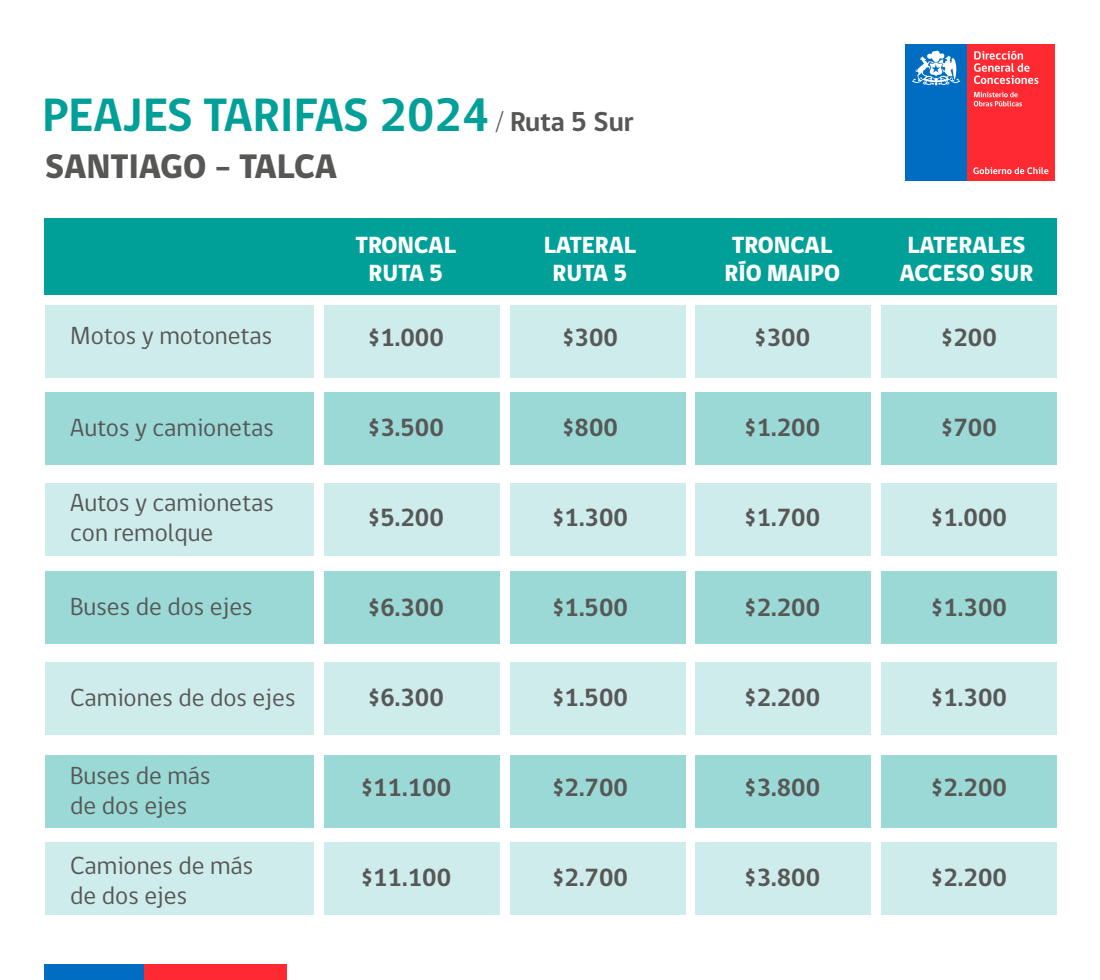
<style>
.page{position:relative;width:1100px;height:980px;background:#fff}
.page>*{position:absolute;margin:0;border:0;box-sizing:border-box;transform-origin:0 0}
.t1{font:700 48px "gob CL";color:#00a099}
.t2{font:800 35px "gob CL";color:#575756}
.t3{font:700 25.4px "gob CL";color:#575756}
.t4{font:25.4px/30.4px "gob CL";color:#575756}
.t5{font:800 24px/28.8px "gob CL";color:#fff;text-align:center}
.s1{font-size:28px;color:#575756}
</style>
<div class="page">
<div style="left:324px;top:306px;width:176px;height:72px;background:#cdeceb"></div>
<div style="left:324px;top:393px;width:176px;height:72px;background:#9ad9d6"></div>
<div style="left:324px;top:483px;width:176px;height:73px;background:#cdeceb"></div>
<div style="left:324px;top:571px;width:176px;height:73px;background:#9ad9d6"></div>
<div style="left:324px;top:662px;width:176px;height:73px;background:#cdeceb"></div>
<div style="left:324px;top:756px;width:176px;height:72px;background:#9ad9d6"></div>
<div style="left:324px;top:842px;width:176px;height:73px;background:#cdeceb"></div>
<div style="left:881px;top:306px;width:176px;height:72px;background:#cdeceb"></div>
<div style="left:881px;top:393px;width:176px;height:72px;background:#9ad9d6"></div>
<div style="left:881px;top:483px;width:176px;height:73px;background:#cdeceb"></div>
<div style="left:881px;top:571px;width:176px;height:73px;background:#9ad9d6"></div>
<div style="left:881px;top:662px;width:176px;height:73px;background:#cdeceb"></div>
<div style="left:881px;top:756px;width:176px;height:72px;background:#9ad9d6"></div>
<div style="left:881px;top:842px;width:176px;height:73px;background:#cdeceb"></div>
<div style="left:510px;top:306px;width:176px;height:72px;background:#cdeceb"></div>
<div style="left:510px;top:393px;width:176px;height:72px;background:#9ad9d6"></div>
<div style="left:510px;top:483px;width:176px;height:73px;background:#cdeceb"></div>
<div style="left:510px;top:571px;width:176px;height:73px;background:#9ad9d6"></div>
<div style="left:510px;top:662px;width:176px;height:73px;background:#cdeceb"></div>
<div style="left:510px;top:756px;width:176px;height:72px;background:#9ad9d6"></div>
<div style="left:510px;top:842px;width:176px;height:73px;background:#cdeceb"></div>
<div style="left:695px;top:306px;width:176px;height:72px;background:#cdeceb"></div>
<div style="left:695px;top:393px;width:176px;height:72px;background:#9ad9d6"></div>
<div style="left:695px;top:483px;width:176px;height:73px;background:#cdeceb"></div>
<div style="left:695px;top:571px;width:176px;height:73px;background:#9ad9d6"></div>
<div style="left:695px;top:662px;width:176px;height:73px;background:#cdeceb"></div>
<div style="left:695px;top:756px;width:176px;height:72px;background:#9ad9d6"></div>
<div style="left:695px;top:842px;width:176px;height:73px;background:#cdeceb"></div>
<div style="left:45px;top:306px;width:268px;height:72px;background:#cdeceb"></div>
<div style="left:45px;top:393px;width:268px;height:72px;background:#9ad9d6"></div>
<div style="left:45px;top:483px;width:268px;height:73px;background:#cdeceb"></div>
<div style="left:45px;top:571px;width:268px;height:73px;background:#9ad9d6"></div>
<div style="left:45px;top:662px;width:268px;height:73px;background:#cdeceb"></div>
<div style="left:45px;top:756px;width:268px;height:72px;background:#9ad9d6"></div>
<div style="left:45px;top:842px;width:268px;height:73px;background:#cdeceb"></div>
<div style="left:44px;top:219px;width:1013px;height:76px;background:#00a099"></div>
<div style="left:967px;top:44px;width:88px;height:137px;background:#ff2931"></div>
<div style="left:905px;top:44px;width:62px;height:137px;background:#006dc2"></div>
<svg style="left:912px;top:50px;width:48px;height:36px"></svg>
<svg style="left:973px;top:167px;width:75px;height:7px"></svg>
<svg style="left:974px;top:92px;width:48px;height:14px"></svg>
<svg style="left:974px;top:51px;width:64px;height:33px"></svg>
<div style="left:44px;top:965px;width:103px;height:15px;background:#006dc2"></div>
<div style="left:144px;top:965px;width:142px;height:15px;background:#ff2931"></div>
<h1 class="t1" style="left:42px;top:83px;width:593px">PEAJES TARIFAS 2024 <span class="s1">/ Ruta 5 Sur</span></h1>
<h2 class="t2" style="left:45px;top:143px;width:294px">SANTIAGO - TALCA</h2>
<p class="t4" style="left:70px;top:321px;width:204px">Motos y motonetas</p>
<p class="t5" style="left:356px;top:231px;width:101px">TRONCAL<br>RUTA 5</p>
<p class="t5" style="left:544px;top:231px;width:94px">LATERAL<br>RUTA 5</p>
<p class="t5" style="left:725px;top:231px;width:117px">TRONCAL<br>RÍO MAIPO</p>
<p class="t5" style="left:900px;top:231px;width:135px">LATERALES<br>ACCESO SUR</p>
<p class="t3" style="left:368px;top:321px;width:78px">$1.000</p>
<p class="t3" style="left:562px;top:321px;width:57px">$300</p>
<p class="t3" style="left:754px;top:321px;width:57px">$300</p>
<p class="t3" style="left:941px;top:321px;width:57px">$200</p>
<p class="t4" style="left:70px;top:413px;width:205px">Autos y camionetas</p>
<p class="t4" style="left:70px;top:488px;width:205px">Autos y camionetas con remolque</p>
<p class="t4" style="left:70px;top:592px;width:184px">Buses de dos ejes</p>
<p class="t3" style="left:368px;top:411px;width:78px">$3.500</p>
<p class="t3" style="left:368px;top:501px;width:78px">$5.200</p>
<p class="t3" style="left:368px;top:591px;width:78px">$6.300</p>
<p class="t3" style="left:562px;top:411px;width:57px">$800</p>
<p class="t3" style="left:552px;top:501px;width:78px">$1.300</p>
<p class="t3" style="left:552px;top:591px;width:78px">$1.500</p>
<p class="t3" style="left:744px;top:411px;width:78px">$1.200</p>
<p class="t3" style="left:941px;top:411px;width:57px">$700</p>
<p class="t3" style="left:744px;top:501px;width:78px">$1.700</p>
<p class="t3" style="left:931px;top:501px;width:78px">$1.000</p>
<p class="t3" style="left:744px;top:591px;width:78px">$2.200</p>
<p class="t3" style="left:931px;top:591px;width:78px">$1.300</p>
<p class="t4" style="left:70px;top:683px;width:227px">Camiones de dos ejes</p>
<p class="t4" style="left:70px;top:761px;width:142px">Buses de más de dos ejes</p>
<p class="t4" style="left:70px;top:851px;width:185px">Camiones de más de dos ejes</p>
<p class="t3" style="left:368px;top:681px;width:78px">$6.300</p>
<p class="t3" style="left:361px;top:771px;width:92px">$11.100</p>
<p class="t3" style="left:361px;top:861px;width:92px">$11.100</p>
<p class="t3" style="left:552px;top:681px;width:78px">$1.500</p>
<p class="t3" style="left:552px;top:771px;width:78px">$2.700</p>
<p class="t3" style="left:552px;top:861px;width:78px">$2.700</p>
<p class="t3" style="left:744px;top:681px;width:78px">$2.200</p>
<p class="t3" style="left:931px;top:681px;width:78px">$1.300</p>
<p class="t3" style="left:744px;top:771px;width:78px">$3.800</p>
<p class="t3" style="left:931px;top:771px;width:78px">$2.200</p>
<p class="t3" style="left:744px;top:861px;width:78px">$3.800</p>
<p class="t3" style="left:931px;top:861px;width:78px">$2.200</p>
</div>
